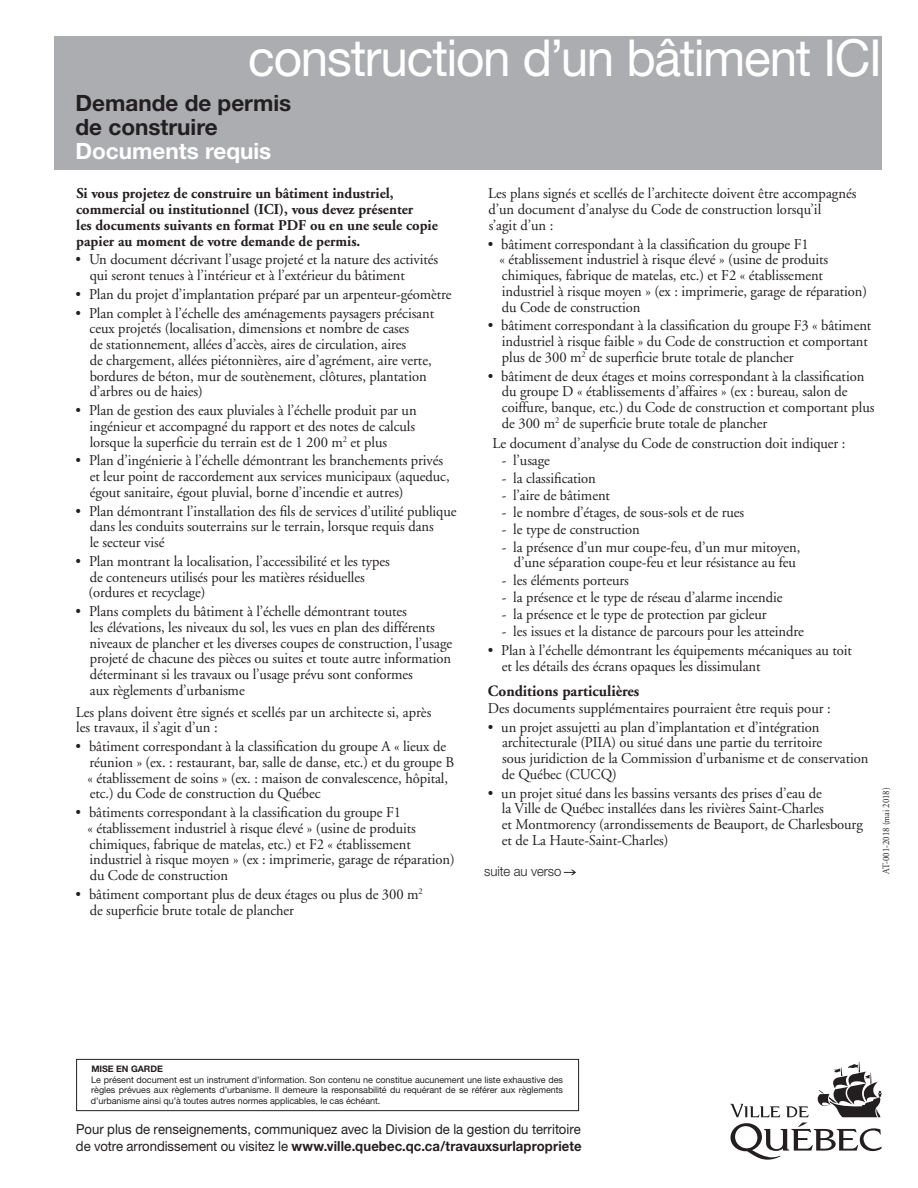
<style>
.page{position:relative;width:918px;height:1188px;background:#fff}
.page>*{position:absolute;margin:0;border:0;box-sizing:border-box;transform-origin:0 0}
.grand_Titre_fiche{font:51px "Helvetica Neue";letter-spacing:-.025em;color:#fff}
.Titre_niveau_2_fiche{font:700 22.5px/24px "Helvetica Neue";color:#231f20}
.Titre_niveau_2_fiche-2{font:700 22.5px "Helvetica Neue";color:#fff}
.Sous-titres__chif{font:700 15.75px "Adobe Garamond";color:#231f20}
.Body_Dot1{font:15px/15.8px "Adobe Garamond";letter-spacing:-.005em;color:#231f20}
.Body_Dot2{font:15px/15.8px "Adobe Garamond";letter-spacing:-.005em;color:#231f20;text-align:center}
.Body_reg{font:15px/15.8px "Adobe Garamond";color:#231f20}
.Body_reg-2{font:700 15px/15.8px "Adobe Garamond";color:#231f20}
.t1{font:13.8px/16.5px "Helvetica Neue";color:#231f20;scale:.95 1}
.Body_Dot1-2{font:300 13.5px "Helvetica Neue";letter-spacing:-.005em;color:#231f20}
.t2{font:9.75px "Adobe Garamond";color:#231f20;scale:.9 1}
.t3{font:9px/10.8px "Helvetica Neue";letter-spacing:-.005em;color:#231f20;text-align:justify}
.t4{font:700 9px "Helvetica Neue";letter-spacing:-.005em;color:#231f20}
.s1{font-weight:700}
</style>
<div class="page">
<svg style="left:730px;top:1104px;width:50px;height:13px"></svg>
<svg style="left:730px;top:1123px;width:152px;height:37px"></svg>
<svg style="left:786px;top:1062px;width:96px;height:55px"></svg>
<div style="left:76px;top:1059px;width:503px;height:52px;border:1px solid #231f20"></div>
<svg style="left:564px;top:870px;width:12px;height:5px"></svg>
<div style="left:54px;top:36px;width:828px;height:134px;background:#acadb1"></div>
<p class="grand_Titre_fiche" style="left:248px;top:28px;width:635px">construction d’un bâtiment ICI</p>
<p class="Titre_niveau_2_fiche" style="left:76px;top:90px;width:217px">Demande de permis de construire</p>
<p class="Titre_niveau_2_fiche-2" style="left:76px;top:137px;width:197px">Documents requis</p>
<p class="Body_reg" style="left:488px;top:186px;width:370px">Les plans signés et scellés de l’architecte doivent être accompagnés d’un document d’analyse du Code de construction lorsqu’il<br>s’agit d’un :</p>
<p class="Body_Dot1" style="left:500px;top:236px;width:369px;text-indent:-12px">• bâtiment correspondant à la classification du groupe F1<br>« établissement industriel à risque élevé » (usine de produits chimiques, fabrique de matelas, etc.) et F2 « établissement industriel à risque moyen » (ex : imprimerie, garage de réparation) du Code de construction</p>
<p class="Body_Dot1" style="left:502px;top:318px;width:371px;text-indent:-14px">• bâtiment correspondant à la classification du groupe F3 « bâtiment industriel à risque faible » du Code de construction et comportant plus de 300 m<sup>2</sup> de superficie brute totale de plancher</p>
<p class="Body_Dot1" style="left:502px;top:368px;width:374px;text-indent:-14px">• bâtiment de deux étages et moins correspondant à la classification du groupe D « établissements d’affaires » (ex : bureau, salon de coiffure, banque, etc.) du Code de construction et comportant plus de 300 m<sup>2</sup> de superficie brute totale de plancher</p>
<p class="Body_Dot1" style="left:493px;top:436px;width:355px">Le document d’analyse du Code de construction doit indiquer :</p>
<p class="Body_Dot2" style="left:502px;top:453px;width:50px">- l’usage</p>
<p class="Body_Dot2" style="left:502px;top:470px;width:96px">- la classification</p>
<p class="Body_Dot2" style="left:502px;top:488px;width:110px">- l’aire de bâtiment</p>
<p class="Body_Dot2" style="left:502px;top:505px;width:244px">- le nombre d’étages, de sous-sols et de rues</p>
<p class="Body_Dot2" style="left:502px;top:522px;width:140px">- le type de construction</p>
<p class="Body_Dot2" style="left:502px;top:539px;width:300px">- la présence d’un mur coupe-feu, d’un mur mitoyen, d’une séparation coupe-feu et leur résistance au feu</p>
<p class="Body_Dot2" style="left:502px;top:572px;width:129px">- les éléments porteurs</p>
<p class="Body_Dot2" style="left:502px;top:590px;width:282px">- la présence et le type de réseau d’alarme incendie</p>
<p class="Body_Dot2" style="left:502px;top:607px;width:266px">- la présence et le type de protection par gicleur</p>
<p class="Body_Dot2" style="left:502px;top:624px;width:304px">- les issues et la distance de parcours pour les atteindre</p>
<p class="Body_Dot1" style="left:502px;top:643px;width:352px;text-indent:-14px">• Plan à l’échelle démontrant les équipements mécaniques au toit et les détails des écrans opaques les dissimulant</p>
<p class="Sous-titres__chif" style="left:488px;top:682px;width:153px">Conditions particulières</p>
<p class="Body_reg" style="left:488px;top:701px;width:344px">Des documents supplémentaires pourraient être requis pour :</p>
<p class="Body_Dot1" style="left:502px;top:719px;width:368px;text-indent:-14px">• un projet assujetti au plan d’implantation et d’intégration architecturale (PIIA) ou situé dans une partie du territoire<br>sous juridiction de la Commission d’urbanisme et de conservation de Québec (CUCQ)</p>
<p class="Body_Dot1" style="left:502px;top:785px;width:362px;text-indent:-14px">• un projet situé dans les bassins versants des prises d’eau de<br>la Ville de Québec installées dans les rivières Saint-Charles<br>et Montmorency (arrondissements de Beauport, de Charlesbourg et de La Haute-Saint-Charles)</p>
<p class="Body_reg-2" style="left:76px;top:186px;width:363px">Si vous projetez de construire un bâtiment industriel, commercial ou institutionnel (ICI), vous devez présenter<br>les documents suivants en format PDF ou en une seule copie papier au moment de votre demande de permis.</p>
<p class="Body_Dot1" style="left:90px;top:252px;width:350px;text-indent:-14px">• Un document décrivant l’usage projeté et la nature des activités qui seront tenues à l’intérieur et à l’extérieur du bâtiment</p>
<p class="Body_Dot1" style="left:76px;top:287px;width:378px">• Plan du projet d’implantation préparé par un arpenteur-géomètre</p>
<p class="Body_Dot1" style="left:90px;top:305px;width:346px;text-indent:-14px">• Plan complet à l’échelle des aménagements paysagers précisant ceux projetés (localisation, dimensions et nombre de cases<br>de stationnement, allées d’accès, aires de circulation, aires<br>de chargement, allées piétonnières, aire d’agrément, aire verte, bordures de béton, mur de soutènement, clôtures, plantation d’arbres ou de haies)</p>
<p class="Body_Dot1" style="left:90px;top:403px;width:329px;text-align:justify;text-indent:-14px">• Plan de gestion des eaux pluviales à l’échelle produit par un ingénieur et accompagné du rapport et des notes de calculs lorsque la superficie du terrain est de 1 200 m<sup>2</sup> et plus</p>
<p class="Body_Dot1" style="left:90px;top:453px;width:362px;text-indent:-14px">• Plan d’ingénierie à l’échelle démontrant les branchements privés et leur point de raccordement aux services municipaux (aqueduc, égout sanitaire, égout pluvial, borne d’incendie et autres)</p>
<p class="Body_Dot1" style="left:90px;top:503px;width:368px;text-indent:-14px">• Plan démontrant l’installation des fils de services d’utilité publique dans les conduits souterrains sur le terrain, lorsque requis dans<br>le secteur visé</p>
<p class="Body_Dot1" style="left:89px;top:554px;width:303px;text-indent:-13px">• Plan montrant la localisation, l’accessibilité et les types de conteneurs utilisés pour les matières résiduelles (ordures et recyclage)</p>
<p class="Body_Dot1" style="left:90px;top:604px;width:364px;text-indent:-14px">• Plans complets du bâtiment à l’échelle démontrant toutes<br>les élévations, les niveaux du sol, les vues en plan des différents niveaux de plancher et les diverses coupes de construction, l’usage projeté de chacune des pièces ou suites et toute autre information déterminant si les travaux ou l’usage prévu sont conformes<br>aux règlements d’urbanisme</p>
<p class="Body_reg" style="left:76px;top:704px;width:357px">Les plans doivent être signés et scellés par un architecte si, après les travaux, il s’agit d’un :</p>
<p class="Body_Dot1" style="left:87px;top:739px;width:368px;text-indent:-12px">• bâtiment correspondant à la classification du groupe A « lieux de réunion » (ex. : restaurant, bar, salle de danse, etc.) et du groupe B « établissement de soins » (ex. : maison de convalescence, hôpital, etc.) du Code de construction du Québec</p>
<p class="Body_Dot1" style="left:87px;top:805px;width:369px;text-indent:-12px">• bâtiments correspondant à la classification du groupe F1<br>« établissement industriel à risque élevé » (usine de produits chimiques, fabrique de matelas, etc.) et F2 « établissement industriel à risque moyen » (ex : imprimerie, garage de réparation) du Code de construction</p>
<p class="Body_Dot1" style="left:90px;top:887px;width:335px;text-indent:-14px">• bâtiment comportant plus de deux étages ou plus de 300 m<sup>2 </sup>de superficie brute totale de plancher</p>
<p class="t2" style="left:881px;top:874px;width:97px;rotate:-90deg">AT-001-2018 (mai 2018)</p>
<p class="Body_Dot1-2" style="left:484px;top:863px;width:79px">suite au verso</p>
<p class="t4" style="left:91px;top:1063px;width:73px">MISE EN GARDE</p>
<p class="t3" style="left:91px;top:1074px;width:474px">Le présent document est un instrument d’information. Son contenu ne constitue aucunement une liste exhaustive des règles prévues aux règlements d’urbanisme. Il demeure la responsabilité du requérant de se référer aux règlements d’urbanisme ainsi qu’à toutes autres normes applicables, le cas échéant.</p>
<p class="t1" style="left:76px;top:1121px;width:534px">Pour plus de renseignements, communiquez avec la Division de la gestion du territoire de votre arrondissement ou visitez le <span class="s1">www.ville.quebec.qc.ca/travauxsurlapropriete</span></p>
</div>
